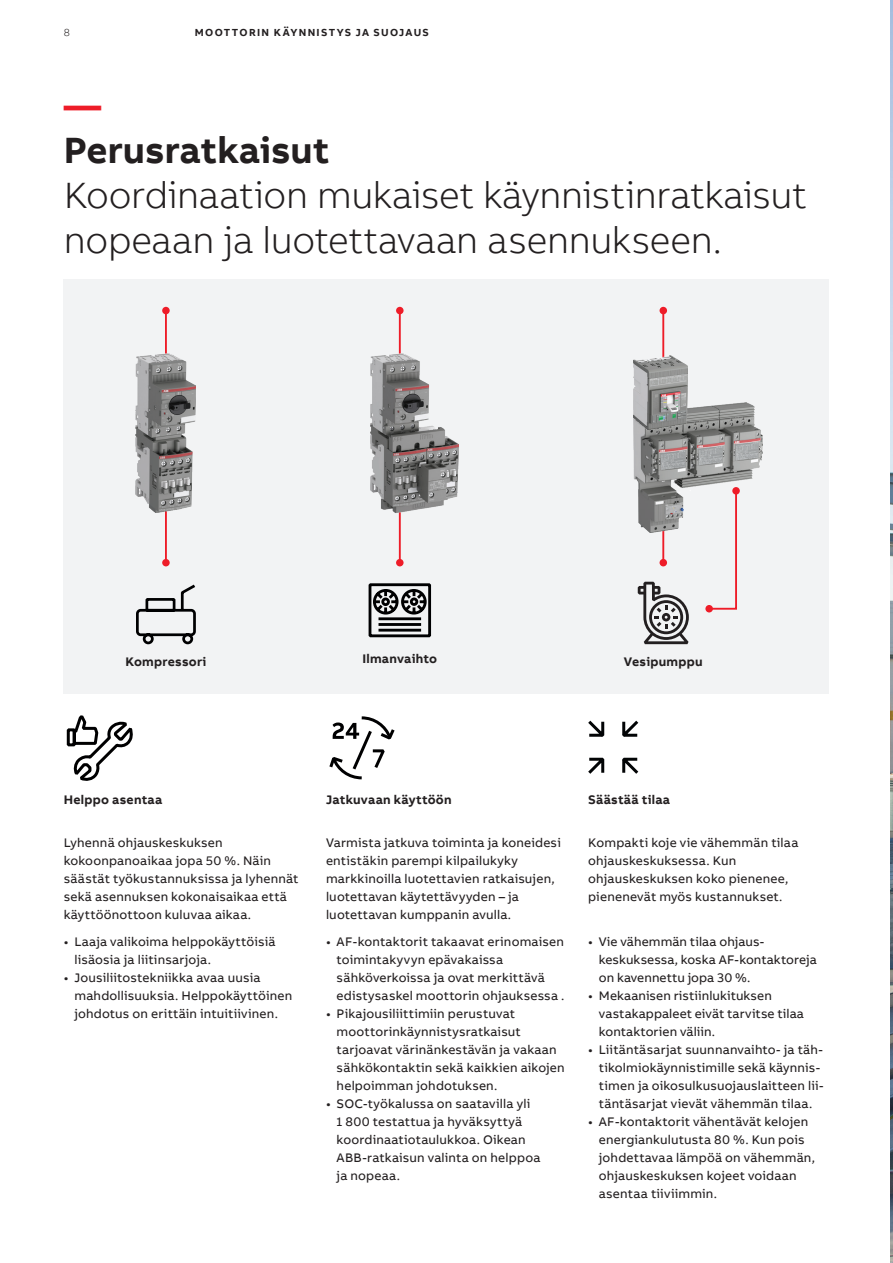
<style>
.page{position:relative;width:893px;height:1263px;background:#fff}
.page>*{position:absolute;margin:0;border:0;box-sizing:border-box;transform-origin:0 0}
.t1{font:300 37.5px/45px "AB Bvoice";letter-spacing:-.01em;color:#231f20}
.t2{font:700 37.5px "AB Bvoice";letter-spacing:-.005em;color:#231f20}
.t3{font:700 37.5px "AB Bvoice";color:#ee1c28}
.t4{font:12.75px/18px "AB Bvoice";letter-spacing:.015em;color:#231f20}
.t5{font:700 12.75px "AB Bvoice";letter-spacing:.02em;color:#231f20}
.t6{font:700 10.5px "AB Bvoice";letter-spacing:.125em;color:#231f20}
.t7{font:300 10.5px "AB Bvoice";color:#231f20}
</style>
<div class="page">
<div style="left:64px;top:280px;width:765px;height:414px;background:#f2f3f4"></div>
<hr style="left:165px;top:311px;width:2px;height:252px;background:#ee1c28">
<div style="left:162px;top:307px;width:8px;height:7px;background:#ee1c28;border-radius:50%"></div>
<div style="left:162px;top:559px;width:8px;height:7px;background:#ee1c28;border-radius:50%"></div>
<hr style="left:399px;top:311px;width:2px;height:252px;background:#ee1c28">
<div style="left:396px;top:307px;width:8px;height:7px;background:#ee1c28;border-radius:50%"></div>
<div style="left:396px;top:559px;width:8px;height:7px;background:#ee1c28;border-radius:50%"></div>
<hr style="left:662px;top:311px;width:2px;height:252px;background:#ee1c28">
<div style="left:659px;top:307px;width:8px;height:7px;background:#ee1c28;border-radius:50%"></div>
<div style="left:659px;top:559px;width:8px;height:7px;background:#ee1c28;border-radius:50%"></div>
<svg style="left:66px;top:715px;width:66px;height:65px"></svg>
<svg style="left:588px;top:720px;width:51px;height:54px"></svg>
<svg style="left:329px;top:716px;width:66px;height:64px"></svg>
<img style="left:371px;top:353px;width:87px;height:163px">
<svg style="left:369px;top:583px;width:62px;height:54px"></svg>
<img style="left:135px;top:354px;width:61px;height:158px">
<img style="left:634px;top:403px;width:129px;height:129px">
<img style="left:634px;top:355px;width:54px;height:74px">
<svg style="left:136px;top:584px;width:60px;height:61px"></svg>
<svg style="left:638px;top:582px;width:51px;height:62px"></svg>
<img style="left:891px;top:0;width:2px;height:1263px">
<svg style="left:707px;top:489px;width:31px;height:122px"></svg>
<div style="left:732px;top:487px;width:8px;height:8px;background:#ee1c28;border-radius:50%"></div>
<div style="left:705px;top:605px;width:8px;height:7px;background:#ee1c28;border-radius:50%"></div>
<p class="t7" style="left:64px;top:26px;width:8px">8</p>
<p class="t6" style="left:195px;top:25px;width:235px">MOOTTORIN KÄYNNISTYS JA SUOJAUS</p>
<h1 class="t3" style="left:64px;top:81px;width:39px">—</h1>
<h1 class="t2" style="left:64px;top:126px;width:267px">Perusratkaisut</h1>
<h1 class="t1" style="left:64px;top:173px;width:745px">Koordinaation mukaiset käynnistinratkaisut nopeaan ja luotettavaan asennukseen.</h1>
<p class="t5" style="left:125px;top:653px;width:82px">Kompressori</p>
<p class="t5" style="left:362px;top:651px;width:76px">Ilmanvaihto</p>
<p class="t5" style="left:624px;top:653px;width:80px">Vesipumppu</p>
<p class="t5" style="left:64px;top:791px;width:100px">Helppo asentaa</p>
<p class="t5" style="left:326px;top:791px;width:127px">Jatkuvaan käyttöön</p>
<p class="t5" style="left:588px;top:791px;width:84px">Säästää tilaa</p>
<p class="t4" style="left:64px;top:834px;width:236px">Lyhennä ohjauskeskuksen kokoonpanoaikaa jopa 50 %. Näin säästät työkustannuksissa ja lyhennät sekä asennuksen kokonaisaikaa että käyttöönottoon kuluvaa aikaa.</p>
<p class="t4" style="left:326px;top:834px;width:236px">Varmista jatkuva toiminta ja koneidesi entistäkin parempi kilpailukyky markkinoilla luotettavien ratkaisujen, luotettavan käytettävyyden – ja luotettavan kumppanin avulla.</p>
<p class="t4" style="left:588px;top:834px;width:212px">Kompakti koje vie vähemmän tilaa ohjauskeskuksessa. Kun ohjauskeskuksen koko pienenee, pienenevät myös kustannukset.</p>
<p class="t4" style="left:74px;top:933px;width:203px;text-indent:-11px">• Laaja valikoima helppokäyttöisiä lisäosia ja liitinsarjoja.</p>
<p class="t4" style="left:74px;top:969px;width:219px;text-indent:-11px">• Jousiliitostekniikka avaa uusia mahdollisuuksia. Helppokäyttöinen johdotus on erittäin intuitiivinen.</p>
<p class="t4" style="left:337px;top:933px;width:229px;text-indent:-11px">• AF-kontaktorit takaavat erinomaisen toimintakyvyn epävakaissa sähköverkoissa ja ovat merkittävä edistysaskel moottorin ohjauksessa .</p>
<p class="t4" style="left:337px;top:1005px;width:230px;text-indent:-11px">• Pikajousiliittimiin perustuvat moottorinkäynnistysratkaisut tarjoavat värinänkestävän ja vakaan sähkökontaktin sekä kaikkien aikojen helpoimman johdotuksen.</p>
<p class="t4" style="left:337px;top:1095px;width:205px;text-indent:-11px">• SOC-työkalussa on saatavilla yli<br>1 800 testattua ja hyväksyttyä koordinaatiotaulukkoa. Oikean<br>ABB-ratkaisun valinta on helppoa ja nopeaa.</p>
<p class="t4" style="left:599px;top:933px;width:220px;text-indent:-11px">• Vie vähemmän tilaa ohjaus&shy;keskuksessa, koska AF-kontaktoreja on kavennettu jopa 30 %.</p>
<p class="t4" style="left:599px;top:987px;width:207px;text-indent:-11px">• Mekaanisen ristiinlukituksen vastakappaleet eivät tarvitse tilaa kontaktorien väliin.</p>
<p class="t4" style="left:599px;top:1041px;width:226px;text-indent:-11px">• Liitäntäsarjat suunnanvaihto- ja täh&shy;tikolmiokäynnistimille sekä käynnis&shy;timen ja oikosulkusuojauslaitteen lii&shy;täntäsarjat vievät vähemmän tilaa.</p>
<p class="t4" style="left:599px;top:1113px;width:218px;text-indent:-11px">• AF-kontaktorit vähentävät kelojen energiankulutusta 80 %. Kun pois johdettavaa lämpöä on vähemmän, ohjauskeskuksen kojeet voidaan asentaa tiiviimmin.</p>
</div>
